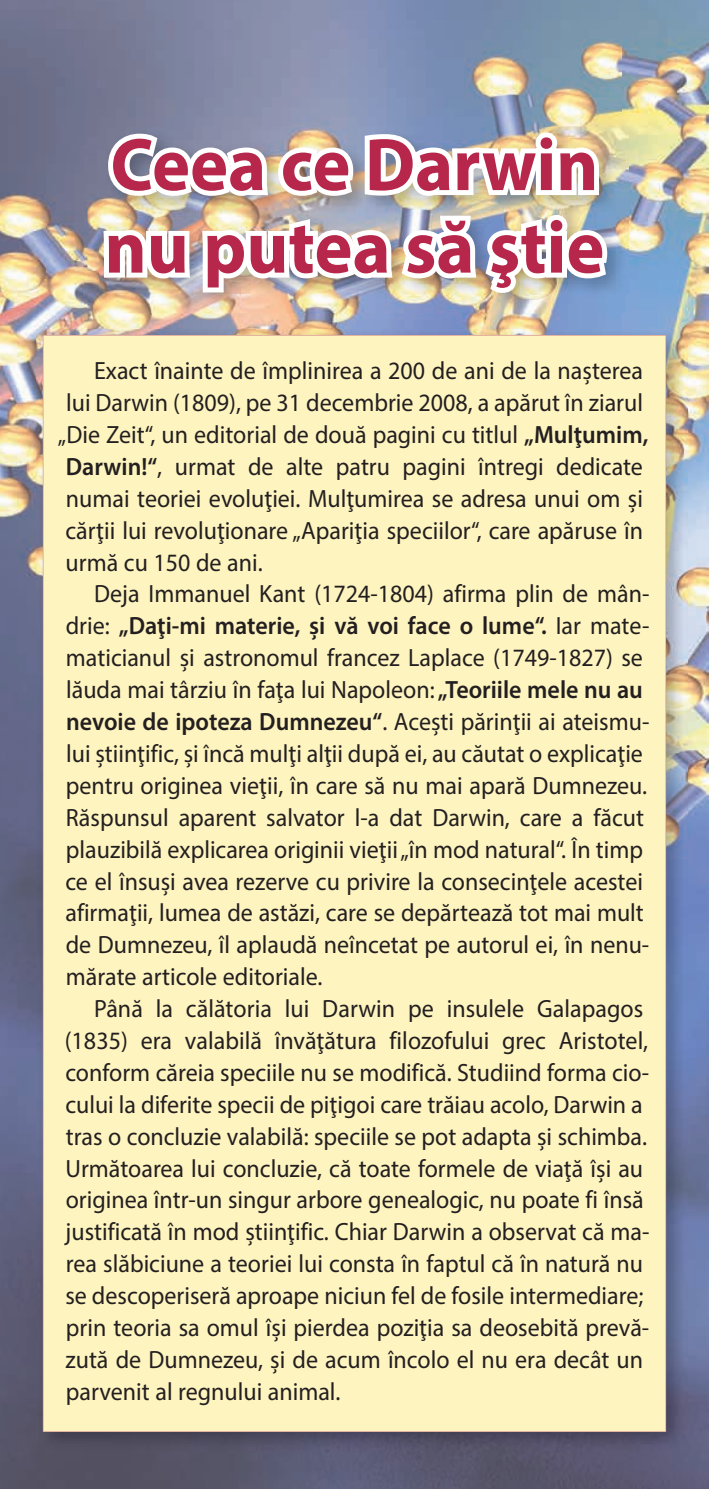
<style>
.page{position:relative;width:709px;height:1489px;background:#fff}
.page>*{position:absolute;margin:0;border:0;box-sizing:border-box;transform-origin:0 0}
.t1{font:700 75px/82.5px "Myriad Pro";color:#b6274b;scale:.96 1}
.t2{font:25px "Myriad Pro";color:#231f20;scale:.96 1}
.t3{font:600 25px "Myriad Pro";color:#231f20;scale:.96 1}
.s1{font-weight:600}
.s2{font-weight:400}
</style>
<div class="page">
<img style="left:0;top:1421px;width:709px;height:67px">
<img style="left:0;top:0;width:87px;height:1421px">
<img style="left:621px;top:0;width:88px;height:1421px">
<img style="left:87px;top:271px;width:534px;height:58px">
<img style="left:87px;top:0;width:89px;height:271px">
<img style="left:176px;top:0;width:445px;height:127px">
<img style="left:37px;top:329px;width:650px;height:1123px">
<div style="left:43px;top:335px;width:623px;height:1096px;background:#fef4bf"></div>
<img style="left:99px;top:127px;width:529px;height:185px">
<img style="left:103px;top:127px;width:501px;height:75px">
<img style="left:98px;top:210px;width:514px;height:88px">
<h1 class="t1" style="left:105px;top:121px;width:522px">Ceea ce Darwin nu putea să ştie</h1>
<p class="t2" style="left:94px;top:355px;width:573px">Exact înainte de împlinirea a 200 de ani de la nașterea</p>
<p class="t2" style="left:66px;top:387px;width:602px">lui Darwin (1809), pe 31 decembrie 2008, a apărut în ziarul</p>
<p class="t2" style="left:58px;top:419px;width:616px">„Die Zeit“, un editorial de două pagini cu titlul <span class="s1">„Mulţumim,</span></p>
<p class="t2" style="left:66px;top:451px;width:602px"><span class="s1">Darwin!“</span>, urmat de alte patru pagini întregi dedicate</p>
<p class="t2" style="left:66px;top:483px;width:602px">numai teoriei evoluţiei. Mulţumirea se adresa unui om și</p>
<p class="t2" style="left:65px;top:515px;width:603px">cărţii lui revoluţionare „Apariţia speciilor“, care apăruse în</p>
<p class="t2" style="left:66px;top:546px;width:207px">urmă cu 150 de ani.</p>
<p class="t2" style="left:94px;top:578px;width:580px">Deja Immanuel Kant (1724-1804) afirma plin de mân-</p>
<p class="t3" style="left:66px;top:610px;width:609px"><span class="s2">drie:</span> „Daţi-mi materie, și vă voi face o lume“. <span class="s2">Iar mate-</span></p>
<p class="t2" style="left:66px;top:642px;width:602px">maticianul și astronomul francez Laplace (1749-1827) se</p>
<p class="t2" style="left:66px;top:674px;width:602px">lăuda mai târziu în faţa lui Napoleon: <span class="s1">„Teoriile mele nu au</span></p>
<p class="t2" style="left:66px;top:706px;width:609px"><span class="s1">nevoie de ipoteza Dumnezeu“</span>. Acești părinţii ai ateismu-</p>
<p class="t2" style="left:66px;top:738px;width:602px">lui știinţific, și încă mulţi alţii după ei, au căutat o explicaţie</p>
<p class="t2" style="left:66px;top:770px;width:607px">pentru originea vieţii, în care să nu mai apară Dumnezeu.</p>
<p class="t2" style="left:66px;top:801px;width:604px">Răspunsul aparent salvator l-a dat Darwin, care a făcut</p>
<p class="t2" style="left:66px;top:833px;width:602px">plauzibilă explicarea originii vieţii „în mod natural“. În timp</p>
<p class="t2" style="left:65px;top:865px;width:603px">ce el însuși avea rezerve cu privire la consecinţele acestei</p>
<p class="t2" style="left:65px;top:897px;width:604px">afirmaţii, lumea de astăzi, care se depărtează tot mai mult</p>
<p class="t2" style="left:66px;top:929px;width:609px">de Dumnezeu, îl aplaudă neîncetat pe autorul ei, în nenu-</p>
<p class="t2" style="left:66px;top:961px;width:269px">mărate articole editoriale.</p>
<p class="t2" style="left:94px;top:993px;width:573px">Până la călătoria lui Darwin pe insulele Galapagos</p>
<p class="t2" style="left:65px;top:1025px;width:609px">(1835) era valabilă învăţătura filozofului grec Aristotel,</p>
<p class="t2" style="left:65px;top:1056px;width:609px">conform căreia speciile nu se modifică. Studiind forma cio-</p>
<p class="t2" style="left:65px;top:1088px;width:603px">cului la diferite specii de piţigoi care trăiau acolo, Darwin a</p>
<p class="t2" style="left:66px;top:1120px;width:607px">tras o concluzie valabilă: speciile se pot adapta și schimba.</p>
<p class="t2" style="left:65px;top:1152px;width:603px">Următoarea lui concluzie, că toate formele de viaţă își au</p>
<p class="t2" style="left:66px;top:1184px;width:603px">originea într-un singur arbore genealogic, nu poate fi însă</p>
<p class="t2" style="left:66px;top:1216px;width:609px">justificată în mod știinţific. Chiar Darwin a observat că ma-</p>
<p class="t2" style="left:66px;top:1248px;width:602px">rea slăbiciune a teoriei lui consta în faptul că în natură nu</p>
<p class="t2" style="left:65px;top:1280px;width:603px">se descoperiseră aproape niciun fel de fosile intermediare;</p>
<p class="t2" style="left:66px;top:1311px;width:609px">prin teoria sa omul își pierdea poziţia sa deosebită prevă-</p>
<p class="t2" style="left:65px;top:1343px;width:603px">zută de Dumnezeu, și de acum încolo el nu era decât un</p>
<p class="t2" style="left:66px;top:1375px;width:287px">parvenit al regnului animal.</p>
</div>
